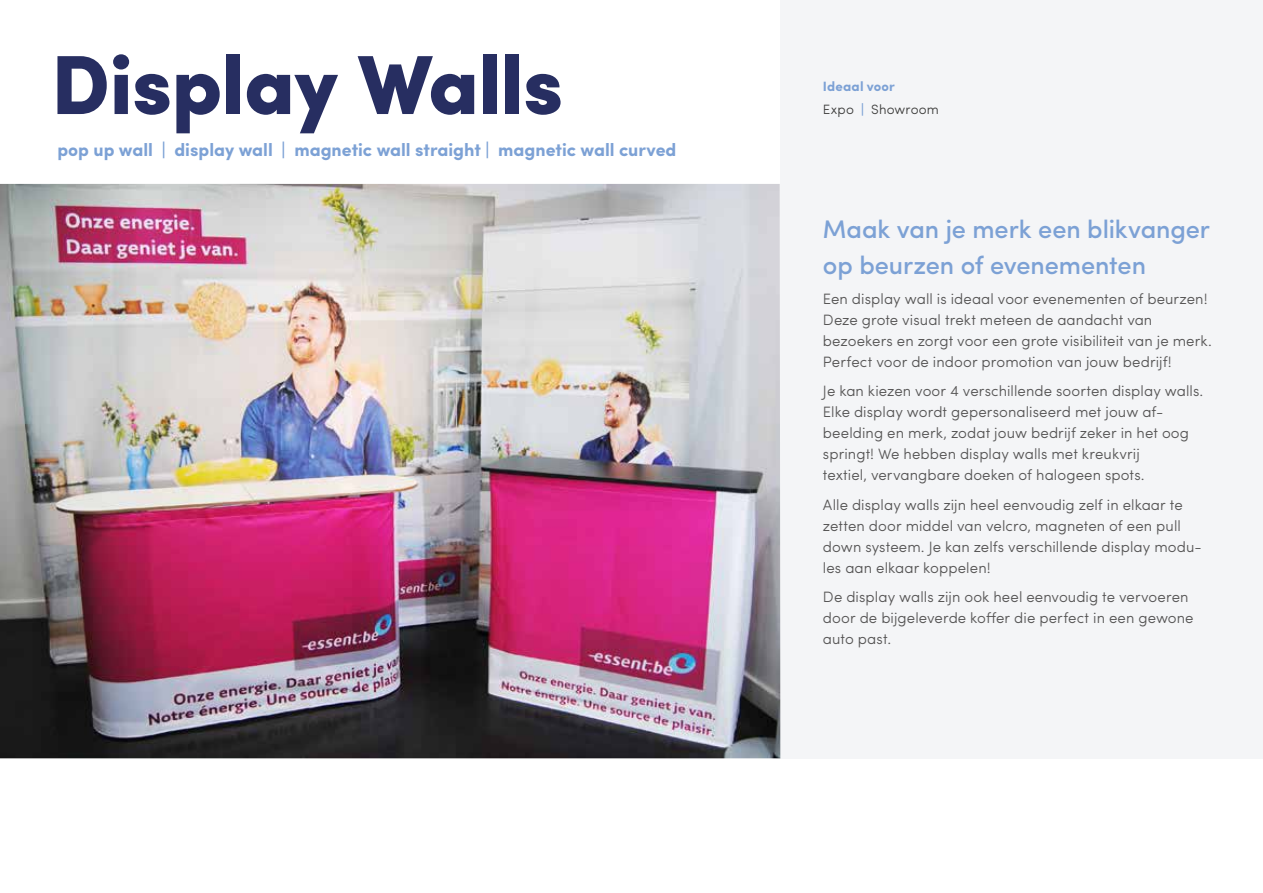
<style>
.page{position:relative;width:1263px;height:893px;background:#fff}
.page>*{position:absolute;margin:0;border:0;box-sizing:border-box;transform-origin:0 0}
.t1{font:900 84px "Sofia Pro";letter-spacing:-.01em;color:#272e61}
.t2{font:500 25.5px/36px "Sofia Pro";letter-spacing:-.005em;color:#7ca1d5}
.t3{font:700 18px "Sofia Pro";color:#7ca1d5}
.t4{font:300 15px/21px "Sofia Pro";letter-spacing:.005em;color:#555454}
.t5{font:300 13.5px "Sofia Pro";letter-spacing:.01em;color:#3c3c3b}
.t6{font:700 13.5px "Sofia Pro";letter-spacing:.01em;color:#7ca1d5}
.s1{font-weight:900;color:#7ca1d5}
</style>
<div class="page">
<div style="left:780px;top:0;width:483px;height:758px;background:#f4f5f7"></div>
<img style="left:0;top:184px;width:780px;height:574px">
<h1 class="t1" style="left:51px;top:18px;width:514px">Display Walls</h1>
<p class="t3" style="left:57px;top:136px;width:620px">pop up wall | display wall | magnetic wall straight | magnetic wall curved</p>
<p class="t6" style="left:823px;top:76px;width:74px">Ideaal voor</p>
<p class="t5" style="left:823px;top:99px;width:117px">Expo <span class="s1">|</span> Showroom</p>
<h2 class="t2" style="left:823px;top:209px;width:389px">Maak van je merk een blikvanger op beurzen of evenementen</h2>
<p class="t4" style="left:823px;top:287px;width:390px">Een display wall is ideaal voor evenementen of beurzen!<br>Deze grote visual trekt meteen de aandacht van bezoekers en zorgt voor een grote visibiliteit van je merk.<br>Perfect voor de indoor promotion van jouw bedrijf!</p>
<p class="t4" style="left:823px;top:379px;width:382px">Je kan kiezen voor 4 verschillende soorten display walls.<br>Elke display wordt gepersonaliseerd met jouw af&shy;beelding en merk, zodat jouw bedrijf zeker in het oog springt! We hebben display walls met kreukvrij<br>textiel, vervangbare doeken of halogeen spots.</p>
<p class="t4" style="left:823px;top:493px;width:380px">Alle display walls zijn heel eenvoudig zelf in elkaar te zetten door middel van velcro, magneten of een pull down systeem. Je kan zelfs verschillende display modu&shy;les aan elkaar koppelen!</p>
<p class="t4" style="left:823px;top:585px;width:372px">De display walls zijn ook heel eenvoudig te vervoeren door de bijgeleverde koffer die perfect in een gewone auto past.</p>
</div>
